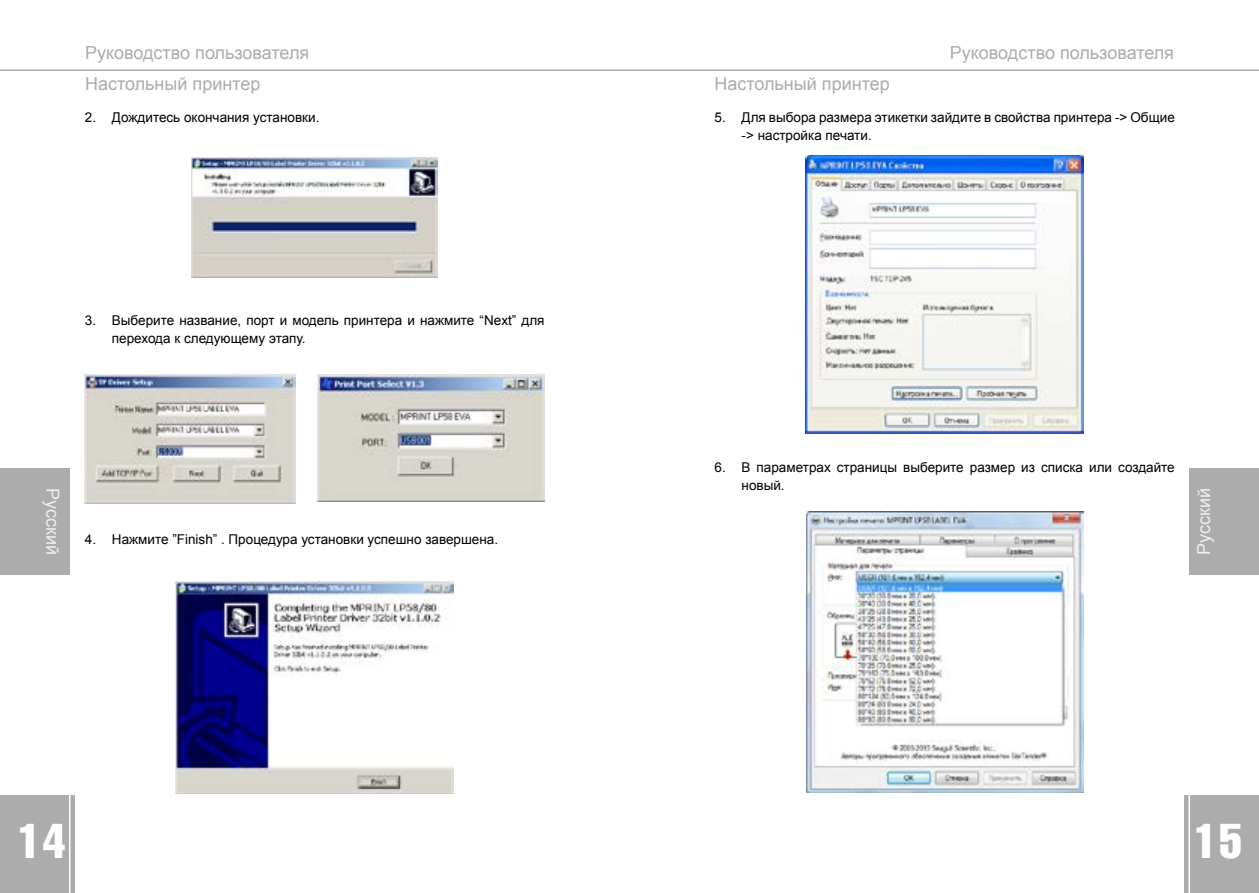
<style>
.page{position:relative;width:1259px;height:893px;background:#fff}
.page>*{position:absolute;margin:0;border:0;box-sizing:border-box;transform-origin:0 0}
.t1{font:48px "AG Letterica Compressed C";color:#fff}
.t2{font:18px "Arial";color:#acacac}
.t3{font:18px "Arial";color:#eeeef0}
.t4{font:13.5px/18px "Arial";color:#000}
</style>
<div class="page">
<div style="left:0;top:795px;width:75px;height:98px;background:#acacac"></div>
<div style="left:1184px;top:795px;width:75px;height:98px;background:#acacac"></div>
<div style="left:0;top:468px;width:70px;height:107px;background:#acacac"></div>
<div style="left:1189px;top:468px;width:70px;height:107px;background:#acacac"></div>
<hr style="left:69px;top:795px;width:1px;height:98px;background:#fff">
<hr style="left:1188px;top:795px;width:2px;height:98px;background:#fff">
<hr style="left:0;top:69px;width:629px;height:2px;background:#acacac">
<hr style="left:629px;top:69px;width:630px;height:2px;background:#acacac">
<img style="left:192px;top:158px;width:245px;height:120px">
<img style="left:85px;top:375px;width:210px;height:128px">
<img style="left:176px;top:581px;width:278px;height:212px">
<img style="left:805px;top:156px;width:278px;height:277px">
<img style="left:806px;top:512px;width:277px;height:281px">
<img style="left:318px;top:374px;width:226px;height:128px">
<h2 class="t2" style="left:85px;top:41px;width:226px">Руководство пользователя</h2>
<h2 class="t2" style="left:950px;top:41px;width:226px">Руководство пользователя</h2>
<h2 class="t2" style="left:85px;top:72px;width:177px">Настольный принтер</h2>
<h2 class="t2" style="left:714px;top:72px;width:177px">Настольный принтер</h2>
<p class="t4" style="left:85px;top:108px;width:236px">2. Дождитесь окончания установки.</p>
<p class="t4" style="left:741px;top:108px;width:435px;text-indent:-27px">5. Для выбора размера этикетки зайдите в свойства принтера -&gt; Общие -&gt; настройка печати.</p>
<p class="t4" style="left:112px;top:311px;width:434px;text-indent:-27px">3. Выберите название, порт и модель принтера и нажмите “Next” для перехода к следующему этапу.</p>
<p class="t4" style="left:741px;top:459px;width:435px;text-indent:-27px">6. В параметрах страницы выберите размер из списка или создайте новый.</p>
<h2 class="t3" style="left:65px;top:488px;width:68px;rotate:90deg">Русский</h2>
<h2 class="t3" style="left:1192px;top:555px;width:68px;rotate:-90deg">Русский</h2>
<p class="t4" style="left:85px;top:531px;width:415px">4. Нажмите ”Finish” . Процедура установки успешно завершена.</p>
<h1 class="t1" style="left:18px;top:815px;width:49px">14</h1>
<h1 class="t1" style="left:1194px;top:815px;width:49px">15</h1>
</div>
